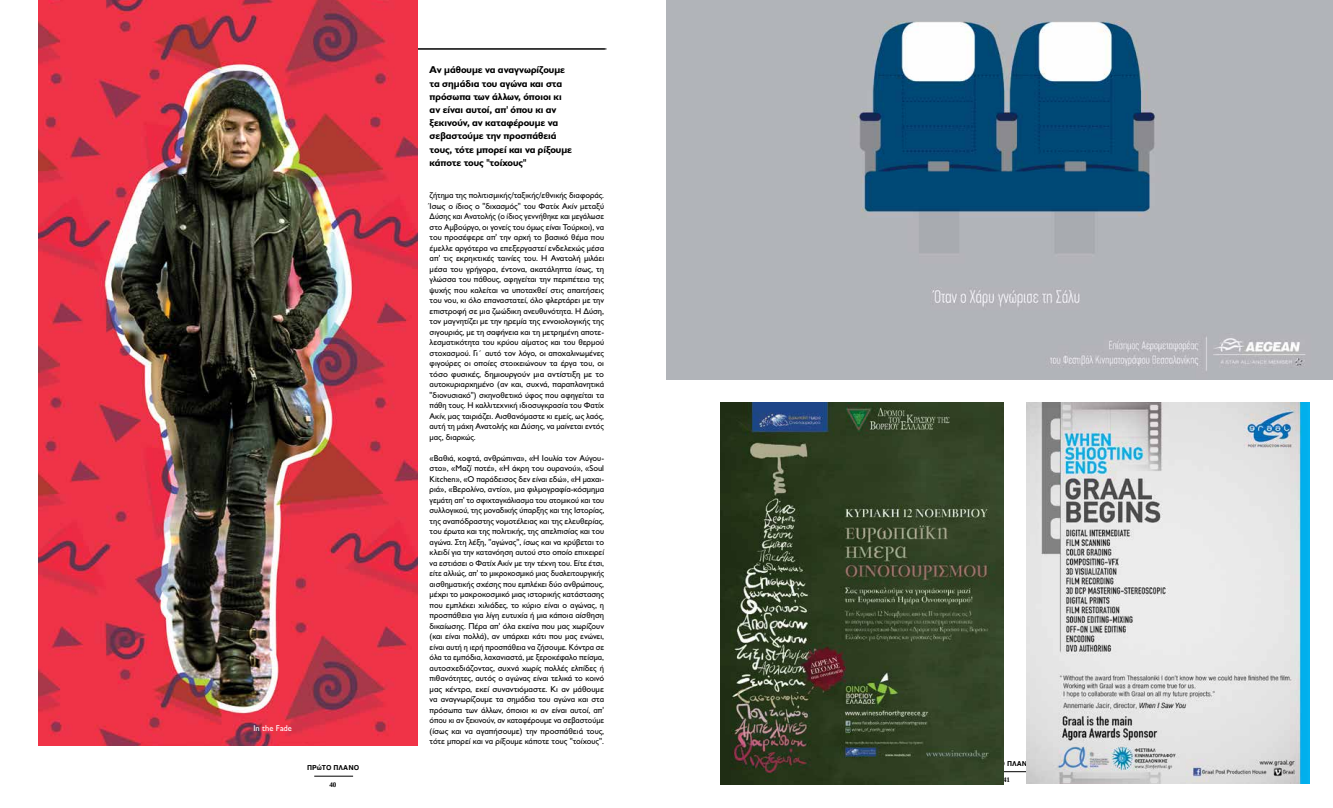
<style>
.page{position:relative;width:1333px;height:808px;background:#fff}
.page>*{position:absolute;margin:0;border:0;box-sizing:border-box;transform-origin:0 0}
.t1{font:700 10px/13.2px "Gill Sans Hel";color:#000}
.t2{font:8.5px/10.5px "Gill Sans Hel";color:#000;text-align:justify}
.t3{font:8.5px "Gill Sans Hel";color:#fff}
.t4{font:700 7px "Helvetica";color:#000}
.t5{font:700 7px "Liberation Serif";color:#000}
</style>
<div class="page">
<hr style="left:314px;top:776px;width:39px;height:1px;background:#000">
<hr style="left:987px;top:771px;width:39px;height:1px;background:#000">
<hr style="left:58px;top:49px;width:548px;height:1px;background:#000">
<img style="left:39px;top:0;width:378px;height:746px">
<img style="left:1025px;top:402px;width:284px;height:382px">
<img style="left:720px;top:402px;width:283px;height:383px">
<img style="left:666px;top:0;width:666px;height:379px">
<p class="t3" style="left:253px;top:724px;width:40px">Ιn the Fade</p>
<p class="t4" style="left:307px;top:762px;width:53px">ΠΡώΤΟ ΠΛΆΝΟ</p>
<p class="t5" style="left:329px;top:779px;width:8px">40</p>
<p class="t1" style="left:429px;top:63px;width:144px">Aν μάθουμε να αναγνωρίζουμε τα σημάδια του αγώνα και στα πρόσωπα των άλλων, όποιοι κι αν είναι αυτοί, απ' όπου κι αν ξεκινούν, αν καταφέρουμε να σεβαστούμε την προσπάθειά τους, τότε μπορεί και να ρίξουμε κάποτε τους "τοίχους"</p>
<p class="t2" style="left:429px;top:190px;width:176px">ζήτημα της πολιτισμικής/ταξικής/εθνικής διαφοράς.<br>Ίσως ο ίδιος ο "διχασμός" του Φατίχ Ακίν μεταξύ Δύσης και Ανατολής (ο ίδιος γεννήθηκε και μεγάλωσε στο Αμβούργο, οι γονείς του όμως είναι Τούρκοι), να του προσέφερε απ' την αρχή το βασικό θέμα που έμελλε αργότερα να επεξεργαστεί ενδελεχώς μέσα απ' τις εκρηκτικές ταινίες του. Η Ανατολή μιλάει μέσα του γρήγορα, έντονα, ακατάληπτα ίσως, τη γλώσσα του πάθους, αφηγείται την περιπέτεια της ψυχής που καλείται να υποταχθεί στις απαιτήσεις του νου, κι όλο επαναστατεί, όλο φλερτάρει με την επιστροφή σε μια ζωώδικη ανευθυνότητα. Η Δύση, τον μαγνητίζει με την ηρεμία της εννοιολογικής της σιγουριάς, με τη σαφήνεια και τη μετρημένη αποτε&shy;λεσματικότητα του κρύου αίματος και του θερμού στοχασμού. Γι΄ αυτό τον λόγο, οι αποχαλινωμένες φιγούρες οι οποίες στοιχειώνουν τα έργα του, οι τόσο φυσικές, δημιουργούν μια αντίστιξη με το αυτοκυριαρχημένο (αν και, συχνά, παραπλανητικά "διονυσιακό") σκηνοθετικό ύφος που αφηγείται τα πάθη τους. Η καλλιτεχνική ιδιοσυγκρασία του Φατίχ Ακίν, μας ταιριάζει. Αισθανόμαστε κι εμείς, ως λαός, αυτή τη μάχη Ανατολής και Δύσης, να μαίνεται εντός μας, διαρκώς.</p>
<p class="t2" style="left:429px;top:453px;width:176px">«Βαθιά, κοφτά, ανθρώπινα», «Η Ιουλία τον Αύγου&shy;στο», «Μαζί ποτέ», «Η άκρη του ουρανού», «Soul Kitchen», «Ο παράδεισος δεν είναι εδώ», «Η μαχαι&shy;ριά», «Βερολίνο, αντίο», μια φιλμογραφία-κόσμημα γεμάτη απ' το σφιχταγκάλιασμα του ατομικού και του συλλογικού, της μοναδικής ύπαρξης και της Ιστορίας, της αναπόδραστης νομοτέλειας και της ελευθερίας, του έρωτα και της πολιτικής, της απελπισίας και του αγώνα. Στη λέξη, "αγώνας", ίσως και να κρύβεται το κλειδί για την κατανόηση αυτού στο οποίο επιχειρεί να εστιάσει ο Φατίχ Ακίν με την τέχνη του. Είτε έτσι, είτε αλλιώς, απ' το μικροκοσμικό μιας δυσλειτουργικής αισθηματικής σχέσης που εμπλέκει δύο ανθρώπους, μέχρι το μακροκοσμικό μιας ιστορικής κατάστασης που εμπλέκει χιλιάδες, το κύριο είναι ο αγώνας, η προσπάθεια για λίγη ευτυχία ή μια κάποια αίσθηση δικαίωσης. Πέρα απ' όλα εκείνα που μας χωρίζουν (και είναι πολλά), αν υπάρχει κάτι που μας ενώνει, είναι αυτή η ιερή προσπάθεια να ζήσουμε. Κόντρα σε όλα τα εμπόδια, λαχανιαστά, με ξεροκέφαλο πείσμα, αυτοσχεδιάζοντας, συχνά χωρίς πολλές ελπίδες ή πιθανότητες, αυτός ο αγώνας είναι τελικά το κοινό μας κέντρο, εκεί συναντιόμαστε. Κι αν μάθουμε να αναγνωρίζουμε τα σημάδια του αγώνα και στα πρόσωπα των άλλων, όποιοι κι αν είναι αυτοί, απ' όπου κι αν ξεκινούν, αν καταφέρουμε να σεβαστούμε (ίσως και να αγαπήσουμε) την προσπάθειά τους, τότε μπορεί και να ρίξουμε κάποτε τους "τοίχους".</p>
<p class="t4" style="left:980px;top:758px;width:53px">ΠΡώΤΟ ΠΛΆΝΟ</p>
<p class="t5" style="left:1003px;top:775px;width:8px">41</p>
</div>
